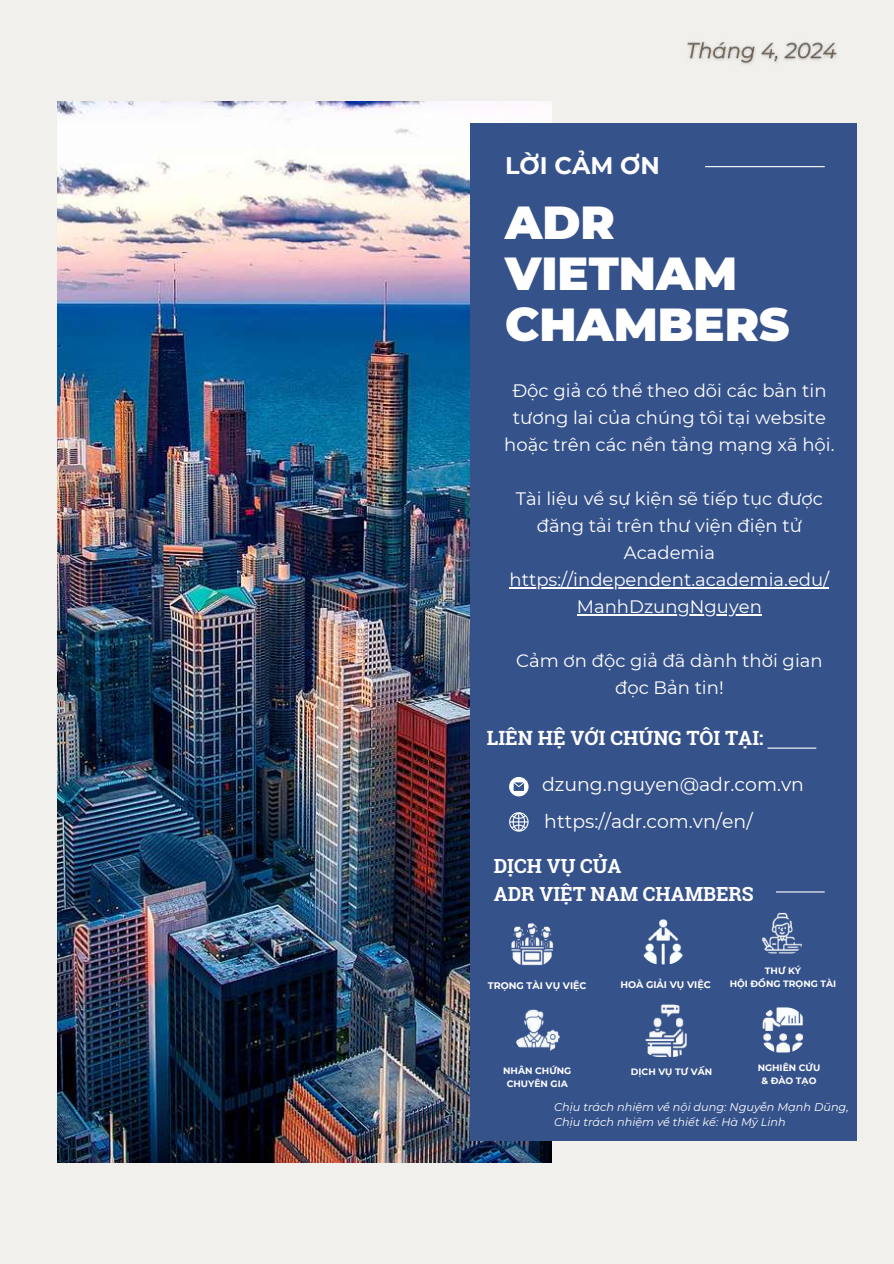
<style>
.page{position:relative;width:894px;height:1264px;background:#fff}
.page>*{position:absolute;margin:0;border:0;box-sizing:border-box;transform-origin:0 0}
.t1{font:900 46.2px/50.7px "Montserrat";color:#fff}
.t2{font:700 24px "Montserrat";color:#fff}
.t3{font:700 19.65px "Roboto Slab";color:#fff}
.t4{font:700 19.5px/28.2px "Roboto Slab";color:#fff}
.t5{font:18.9px/37px "Montserrat";color:#fff}
.t6{font:18px/27px "Montserrat";color:#fff;text-align:center}
.t7{font:italic 11.25px/15px "Montserrat";color:#fff}
.t8{font:700 9.6px "Montserrat";color:#fff}
.t9{font:700 9.15px/12.9px "Montserrat";color:#fff;text-align:center}
</style>
<div class="page">
<div style="left:0;top:0;width:893px;height:1263px;background:#f2f0ec"></div>
<img style="left:57px;top:101px;width:494px;height:1061px">
<div style="left:470px;top:123px;width:386px;height:1017px;background:#36528b"></div>
<hr style="left:704px;top:166px;width:120px;height:1px;background:#fff">
<hr style="left:775px;top:891px;width:49px;height:1px;background:#fff">
<img style="left:509px;top:921px;width:45px;height:45px;border-radius:19px">
<img style="left:516px;top:1009px;width:44px;height:42px">
<img style="left:640px;top:919px;width:45px;height:45px;border-radius:19px">
<img style="left:759px;top:910px;width:45px;height:45px;border-radius:19px">
<img style="left:645px;top:1004px;width:42px;height:52px">
<img style="left:760px;top:1007px;width:45px;height:45px;border-radius:19px">
<svg style="left:509px;top:777px;width:19px;height:19px"></svg>
<svg style="left:509px;top:812px;width:19px;height:19px"></svg>
<img style="left:687px;top:41px;width:150px;height:23px">
<hr style="left:509px;top:587px;width:320px;height:1px;background:#fff">
<hr style="left:576px;top:614px;width:185px;height:1px;background:#fff">
<hr style="left:767px;top:747px;width:49px;height:1px;background:#fff">
<h2 class="t2" style="left:505px;top:151px;width:156px">LỜI CẢM ƠN</h2>
<h1 class="t1" style="left:505px;top:197px;width:286px">ADR<br>VIETNAM<br>CHAMBERS</h1>
<p class="t6" style="left:504px;top:377px;width:332px">Độc giả có thể theo dõi các bản tin tương lai của chúng tôi tại website hoặc trên các nền tảng mạng xã hội.</p>
<p class="t6" style="left:509px;top:485px;width:321px">Tài liệu về sự kiện sẽ tiếp tục được đăng tải trên thư viện điện tử<br>Academia https://independent.academia.edu/<br>ManhDzungNguyen</p>
<p class="t6" style="left:516px;top:647px;width:308px">Cảm ơn độc giả đã dành thời gian đọc Bản tin!</p>
<p class="t3" style="left:487px;top:724px;width:278px">LIÊN HỆ VỚI CHÚNG TÔI TẠI:</p>
<p class="t5" style="left:542px;top:766px;width:263px">dzung.nguyen@adr.com.vn https://adr.com.vn/en/</p>
<p class="t4" style="left:493px;top:851px;width:261px">DỊCH VỤ CỦA<br>ADR VIỆT NAM CHAMBERS</p>
<p class="t8" style="left:487px;top:979px;width:100px">TRỌNG TÀI VỤ VIỆC</p>
<p class="t8" style="left:620px;top:978px;width:92px">HOÀ GIẢI VỤ VIỆC</p>
<p class="t9" style="left:729px;top:964px;width:108px">THƯ KÝ<br>HỘI ĐỒNG TRỌNG TÀI</p>
<p class="t9" style="left:503px;top:1064px;width:70px">NHÂN CHỨNG<br>CHUYÊN GIA</p>
<p class="t9" style="left:630px;top:1065px;width:83px">DỊCH VỤ TƯ VẤN</p>
<p class="t9" style="left:757px;top:1061px;width:64px">NGHIÊN CỨU &amp; ĐÀO TẠO</p>
<p class="t7" style="left:554px;top:1099px;width:296px">Chịu trách nhiệm về nội dung: Nguyễn Mạnh Dũng,<br>Chịu trách nhiệm về thiết kế: Hà Mỹ Linh</p>
</div>
